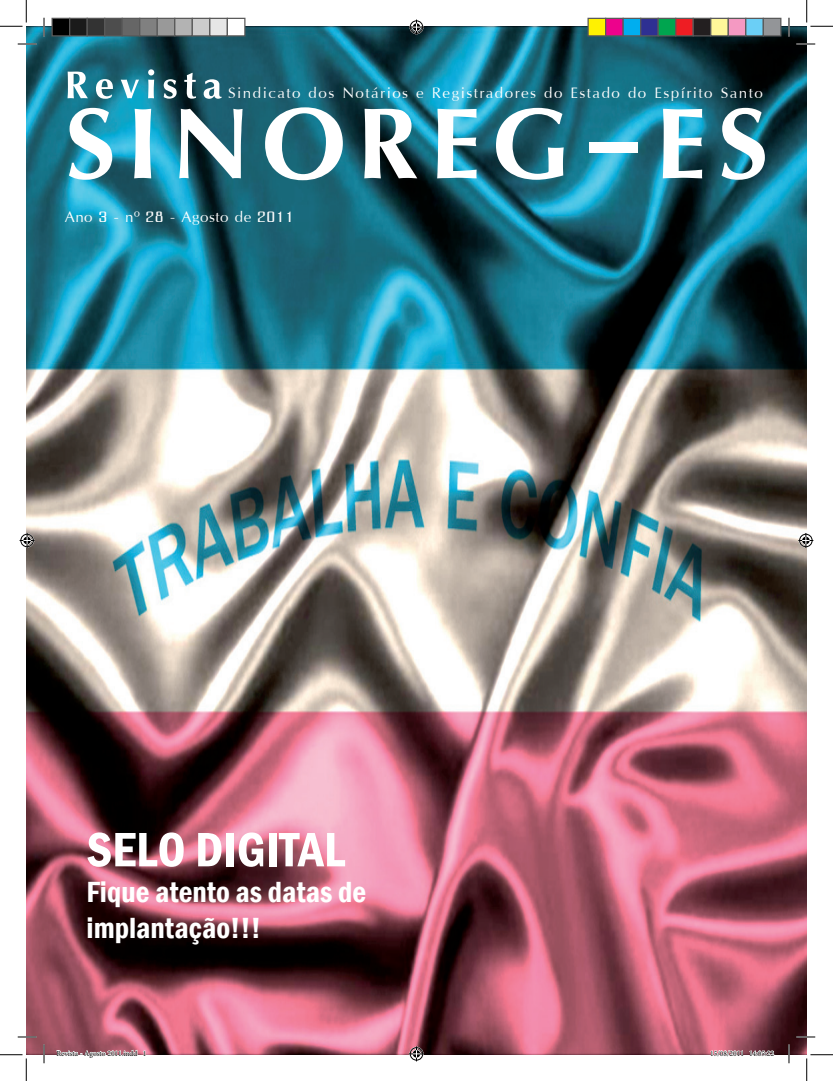
<style>
.page{position:relative;width:833px;height:1081px;background:#fff}
.page>*{position:absolute;margin:0;border:0;box-sizing:border-box;transform-origin:0 0}
.t1{font:156.25px "Iris UPC Bold";letter-spacing:.07em;color:#fff}
.t2{font:60px "Iris UPC Bold";letter-spacing:.1em;color:#fff}
.t3{font:600 condensed 50px "Franklin Gothic";color:#fff}
.t4{font:600 condensed 30px/36px "Franklin Gothic";color:#fff}
.t5{font:23.75px "Iris UPC";letter-spacing:.06em;color:#fff}
.t6{font:23.75px "Iris UPC";letter-spacing:.02em;color:#fff}
.t7{font:7.5px "Minion Pro";color:#000}
</style>
<div class="page">
<img style="left:26px;top:26px;width:780px;height:1028px">
<svg style="left:18px;top:43px;width:18px;height:2px"></svg>
<svg style="left:796px;top:43px;width:18px;height:2px"></svg>
<svg style="left:18px;top:1035px;width:18px;height:2px"></svg>
<svg style="left:796px;top:1035px;width:18px;height:2px"></svg>
<svg style="left:43px;top:18px;width:2px;height:18px"></svg>
<svg style="left:43px;top:1044px;width:2px;height:18px"></svg>
<svg style="left:787px;top:18px;width:2px;height:18px"></svg>
<svg style="left:787px;top:1044px;width:2px;height:18px"></svg>
<svg style="left:0;top:0;width:27px;height:27px"></svg>
<svg style="left:0;top:1054px;width:27px;height:26px"></svg>
<svg style="left:806px;top:0;width:26px;height:27px"></svg>
<svg style="left:806px;top:1054px;width:26px;height:26px"></svg>
<svg style="left:409px;top:20px;width:15px;height:15px"></svg>
<svg style="left:409px;top:1045px;width:15px;height:15px"></svg>
<svg style="left:20px;top:533px;width:15px;height:15px"></svg>
<svg style="left:797px;top:533px;width:15px;height:15px"></svg>
<div style="left:52px;top:18px;width:18px;height:18px;background:#000"></div>
<div style="left:51px;top:18px;width:19px;height:18px;border:1px solid #595959"></div>
<div style="left:70px;top:18px;width:17px;height:18px;background:#1a1a1a"></div>
<div style="left:69px;top:18px;width:19px;height:18px;border:1px solid #595959"></div>
<div style="left:87px;top:18px;width:18px;height:18px;background:#333"></div>
<div style="left:86px;top:18px;width:19px;height:18px;border:1px solid #595959"></div>
<div style="left:105px;top:18px;width:17px;height:18px;background:#4d4d4d"></div>
<div style="left:104px;top:18px;width:19px;height:18px;border:1px solid #595959"></div>
<div style="left:122px;top:18px;width:18px;height:18px;background:#666"></div>
<div style="left:121px;top:18px;width:19px;height:18px;border:1px solid #595959"></div>
<div style="left:140px;top:18px;width:17px;height:18px;background:#808080"></div>
<div style="left:139px;top:18px;width:19px;height:18px;border:1px solid #595959"></div>
<div style="left:157px;top:18px;width:18px;height:18px;background:#999"></div>
<div style="left:156px;top:18px;width:19px;height:18px;border:1px solid #595959"></div>
<div style="left:175px;top:18px;width:17px;height:18px;background:#b3b3b3"></div>
<div style="left:174px;top:18px;width:19px;height:18px;border:1px solid #595959"></div>
<div style="left:192px;top:18px;width:18px;height:18px;background:#ccc"></div>
<div style="left:191px;top:18px;width:19px;height:18px;border:1px solid #595959"></div>
<div style="left:210px;top:18px;width:17px;height:18px;background:#e6e6e6"></div>
<div style="left:209px;top:18px;width:19px;height:18px;border:1px solid #595959"></div>
<div style="left:227px;top:18px;width:18px;height:18px;background:#fff"></div>
<div style="left:226px;top:18px;width:19px;height:18px;border:1px solid #595959"></div>
<div style="left:587px;top:18px;width:18px;height:18px;background:#fff101"></div>
<div style="left:587px;top:18px;width:19px;height:18px;border:1px solid #595959"></div>
<div style="left:605px;top:18px;width:17px;height:18px;background:#ed028c"></div>
<div style="left:604px;top:18px;width:19px;height:18px;border:1px solid #595959"></div>
<div style="left:622px;top:18px;width:18px;height:18px;background:#00aeef"></div>
<div style="left:622px;top:18px;width:19px;height:18px;border:1px solid #595959"></div>
<div style="left:640px;top:18px;width:17px;height:18px;background:#2e3092"></div>
<div style="left:639px;top:18px;width:19px;height:18px;border:1px solid #595959"></div>
<div style="left:657px;top:18px;width:18px;height:18px;background:#00a54f"></div>
<div style="left:657px;top:18px;width:19px;height:18px;border:1px solid #595959"></div>
<div style="left:675px;top:18px;width:17px;height:18px;background:#ee1d23"></div>
<div style="left:674px;top:18px;width:19px;height:18px;border:1px solid #595959"></div>
<div style="left:692px;top:18px;width:18px;height:18px;background:#231f20"></div>
<div style="left:692px;top:18px;width:19px;height:18px;border:1px solid #595959"></div>
<div style="left:710px;top:18px;width:17px;height:18px;background:#fff79a"></div>
<div style="left:709px;top:18px;width:19px;height:18px;border:1px solid #595959"></div>
<div style="left:727px;top:18px;width:18px;height:18px;background:#f499c2"></div>
<div style="left:727px;top:18px;width:19px;height:18px;border:1px solid #595959"></div>
<div style="left:745px;top:18px;width:17px;height:18px;background:#6bcff6"></div>
<div style="left:744px;top:18px;width:19px;height:18px;border:1px solid #595959"></div>
<div style="left:762px;top:18px;width:18px;height:18px;background:#939598"></div>
<div style="left:762px;top:18px;width:19px;height:18px;border:1px solid #595959"></div>
<svg style="left:56px;top:1048px;width:90px;height:7px"></svg>
<svg style="left:710px;top:1049px;width:33px;height:6px"></svg>
<svg style="left:749px;top:1049px;width:25px;height:6px"></svg>
<h2 class="t2" style="left:65px;top:41px;width:159px">Revista</h2>
<p class="t5" style="left:228px;top:76px;width:536px">Sindicato dos Notários e Registradores do Estado do Espírito Santo</p>
<h1 class="t1" style="left:65px;top:29px;width:704px">SINOREG-ES</h1>
<p class="t6" style="left:65px;top:199px;width:231px">Ano 3 - nº 28 - Agosto de 2011</p>
<h3 class="t3" style="left:86px;top:815px;width:260px">SELO DIGITAL</h3>
<p class="t4" style="left:86px;top:873px;width:281px">Fique atento as datas de implantação!!!</p>
<p class="t7" style="left:56px;top:1047px;width:91px">Revista - Agosto 2011.indd 1</p>
<p class="t7" style="left:709px;top:1047px;width:65px">15/08/2011 14:05:22</p>
</div>
